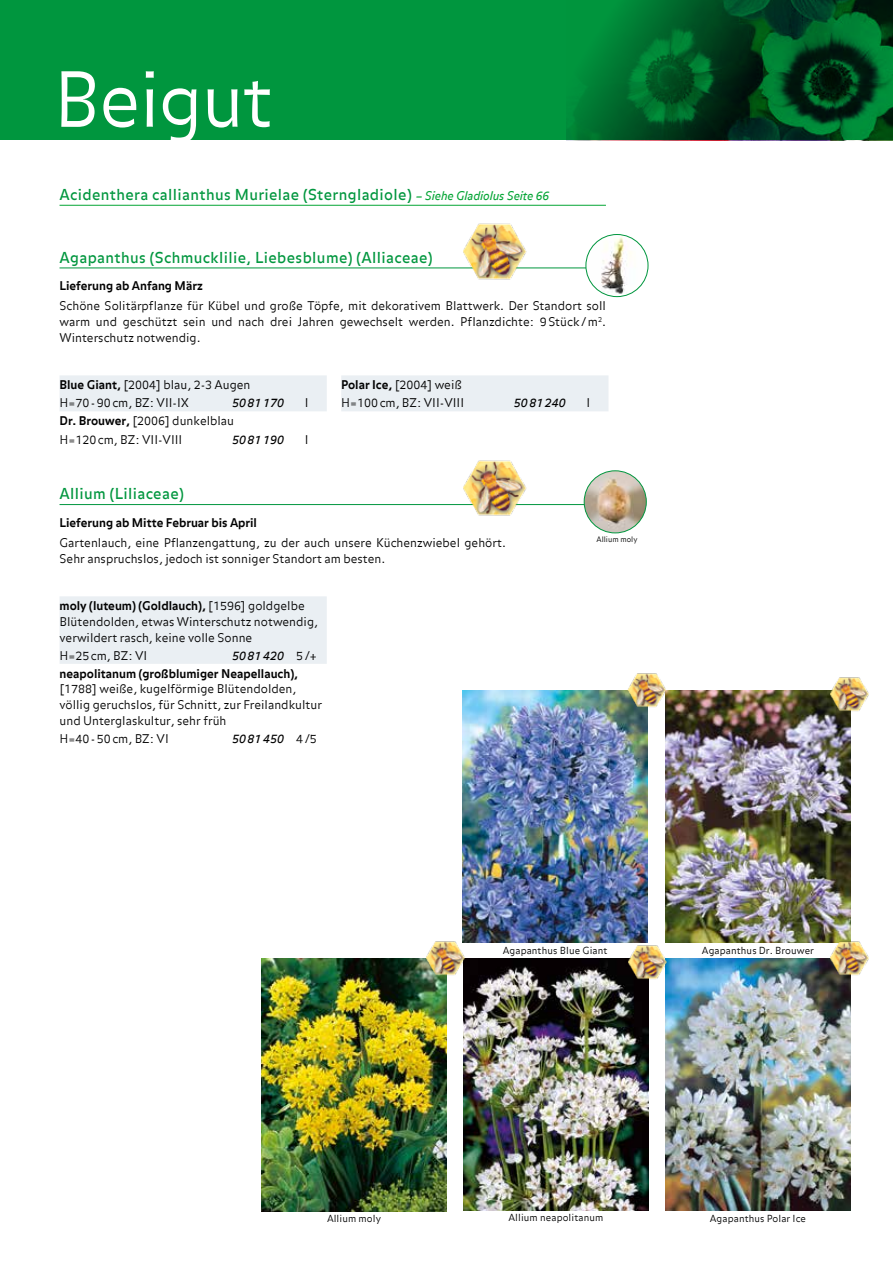
<style>
.page{position:relative;width:893px;height:1263px;background:#fff}
.page>*{position:absolute;margin:0;border:0;box-sizing:border-box;transform-origin:0 0}
.t1{font:300 75px "Balance";letter-spacing:-.025em;color:#fff}
.t2{font:15px "Balance OT";letter-spacing:.025em;color:#00963e}
.t3{font:300 12px/15.8px "Balance";color:#000}
.t4{font:700 12px/18px "Balance";color:#000}
.t5{font:italic 12px "Balance";color:#000}
.t6{font:300 9.75px "Balance";letter-spacing:.01em;color:#000}
.t7{font:300 7.5px "Balance";color:#000}
.s1{font-family:"Balance";font-style:italic;font-size:12px;color:#05a535}
.s2{font-weight:700}
.s3{font-weight:400;font-style:italic}
.s4{font-weight:300}
.s5{font-weight:300;font-style:normal}
</style>
<div class="page">
<div style="left:0;top:0;width:893px;height:140px;background:#00963e"></div>
<img style="left:567px;top:0;width:326px;height:140px">
<hr style="left:60px;top:268px;width:546px;height:1px;background:#00963e">
<img style="left:586px;top:234px;width:62px;height:63px;border-radius:31px">
<div style="left:585px;top:234px;width:63px;height:63px;border:1px solid #00963e;border-radius:50%"></div>
<div style="left:60px;top:375px;width:267px;height:36px;background:#eaeff3"></div>
<div style="left:341px;top:375px;width:267px;height:36px;background:#eaeff3"></div>
<img style="left:665px;top:691px;width:185px;height:252px">
<img style="left:463px;top:691px;width:185px;height:252px">
<img style="left:665px;top:959px;width:185px;height:252px">
<hr style="left:60px;top:504px;width:546px;height:1px;background:#00963e">
<img style="left:584px;top:471px;width:62px;height:62px;border-radius:31px">
<div style="left:584px;top:470px;width:63px;height:63px;border:1px solid #00963e;border-radius:50%"></div>
<div style="left:60px;top:596px;width:267px;height:68px;background:#eaeff3"></div>
<img style="left:261px;top:959px;width:185px;height:252px">
<img style="left:463px;top:959px;width:185px;height:252px">
<hr style="left:60px;top:205px;width:546px;height:1px;background:#05a535">
<img style="left:628px;top:673px;width:40px;height:38px">
<img style="left:830px;top:677px;width:39px;height:38px">
<img style="left:830px;top:938px;width:39px;height:41px">
<img style="left:426px;top:938px;width:40px;height:41px">
<img style="left:628px;top:942px;width:40px;height:41px">
<img style="left:463px;top:223px;width:67px;height:57px">
<img style="left:463px;top:460px;width:67px;height:56px">
<h1 class="t1" style="left:53px;top:57px;width:222px">Beigut</h1>
<p class="t2" style="left:60px;top:186px;width:491px">Acidenthera callianthus Murielae (Sterngladiole) <span class="s1">– Siehe Gladiolus Seite 66</span></p>
<p class="t2" style="left:60px;top:248px;width:375px">Agapanthus (Schmucklilie, Liebesblume) (Alliaceae)</p>
<p class="t4" style="left:60px;top:278px;width:145px">Lieferung ab Anfang März</p>
<p class="t3" style="left:60px;top:299px;width:548px;text-align:justify">Schöne Solitärpflanze für Kübel und große Töpfe, mit dekorativem Blattwerk. Der Standort soll warm und geschützt sein und nach drei Jahren gewechselt werden. Pflanzdichte: 9Stück/m<sup>2</sup>.<br>Winterschutz notwendig.</p>
<p class="t3" style="left:60px;top:377px;width:192px;line-height:18px"><span class="s2">Blue Giant,</span> [2004] blau, 2-3 Augen<br>H=70-90cm, BZ: VII-IX</p>
<p class="t3" style="left:341px;top:377px;width:124px;line-height:18px"><span class="s2">Polar Ice,</span> [2004] weiß<br>H=100cm, BZ: VII-VIII</p>
<p class="t5" style="left:232px;top:396px;width:53px">5081170</p>
<p class="t3" style="left:305px;top:396px;width:5px">I</p>
<p class="t3" style="left:60px;top:412px;width:176px;line-height:18.9px"><span class="s2">Dr. Brouwer,</span> [2006] dunkelblau<br>H=120cm, BZ: VII-VIII</p>
<p class="t5" style="left:514px;top:396px;width:53px">5081240</p>
<p class="t3" style="left:586px;top:396px;width:5px">I</p>
<p class="t5" style="left:232px;top:433px;width:53px">5081190</p>
<p class="t3" style="left:305px;top:433px;width:5px">I</p>
<p class="t2" style="left:60px;top:485px;width:126px">Allium (Liliaceae)</p>
<p class="t4" style="left:60px;top:514px;width:199px">Lieferung ab Mitte Februar bis April</p>
<p class="t3" style="left:60px;top:536px;width:448px">Gartenlauch, eine Pflanzengattung, zu der auch unsere Küchenzwiebel gehört.<br>Sehr anspruchslos, jedoch ist sonniger Standort am besten.</p>
<p class="t7" style="left:597px;top:535px;width:42px">Allium moly</p>
<p class="t3" style="left:60px;top:599px;width:260px"><span class="s2">moly (luteum) (Goldlauch),</span> [1596] goldgelbe<br>Blütendolden, etwas Winterschutz notwendig, verwildert rasch, keine volle Sonne</p>
<p class="t3" style="left:60px;top:648px;width:89px">H=25cm, BZ: VI</p>
<p class="t4" style="left:60px;top:647px;width:259px;text-indent:173px"><span class="s3">5081420</span> <span class="s4">5/+ </span>neapolitanum (großblumiger Neapellauch),</p>
<p class="t3" style="left:60px;top:682px;width:264px">[1788] weiße, kugelförmige Blütendolden, völlig geruchslos, für Schnitt, zur Freilandkultur und Unterglaskultur, sehr früh</p>
<p class="t3" style="left:60px;top:731px;width:111px">H=40-50cm, BZ: VI</p>
<p class="t5" style="left:232px;top:731px;width:86px">5081450 <span class="s5">4/5</span></p>
<p class="t6" style="left:503px;top:945px;width:106px">Agapanthus Blue Giant</p>
<p class="t6" style="left:702px;top:945px;width:114px">Agapanthus Dr. Brouwer</p>
<p class="t6" style="left:327px;top:1212px;width:56px">Allium moly</p>
<p class="t6" style="left:508px;top:1212px;width:96px">Allium neapolitanum</p>
<p class="t6" style="left:710px;top:1212px;width:98px">Agapanthus Polar Ice</p>
</div>
